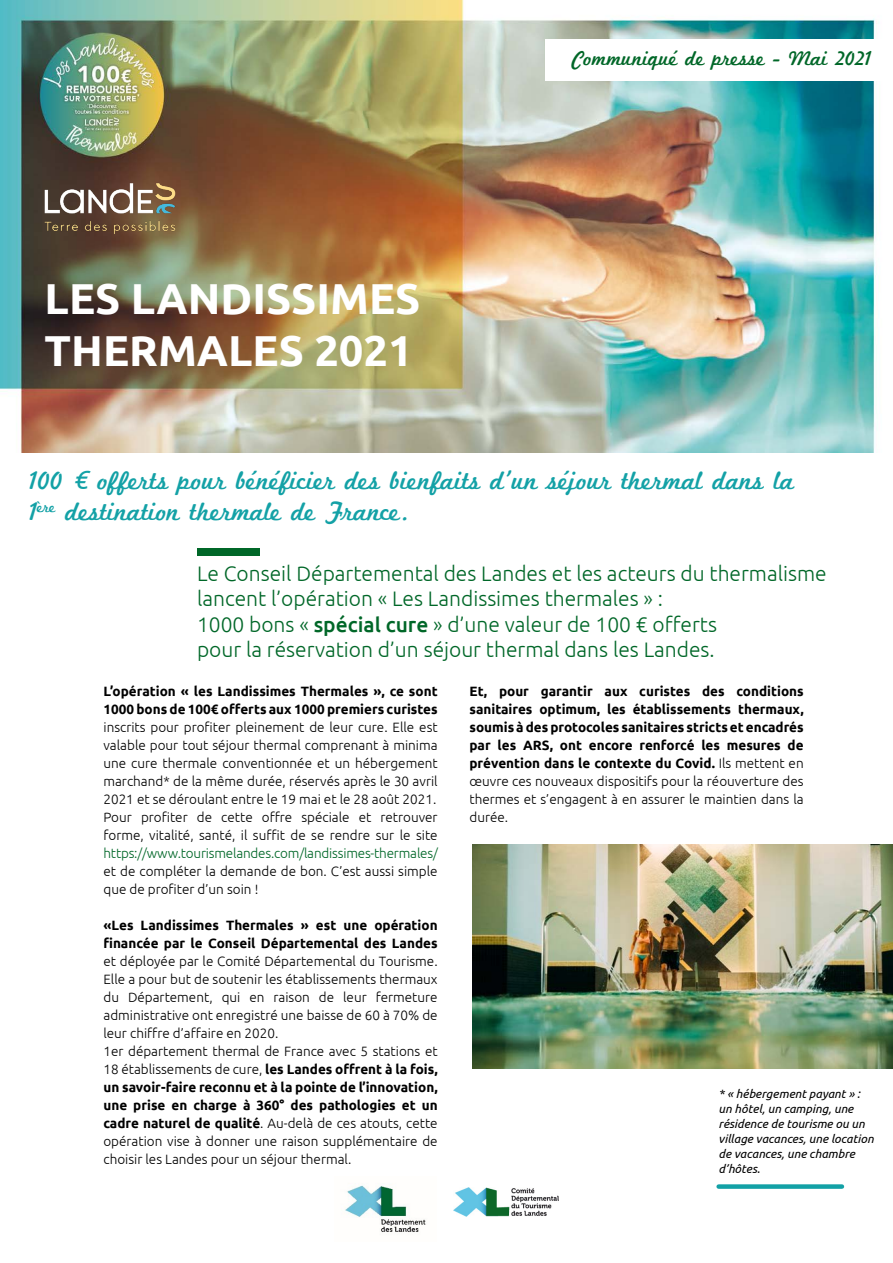
<style>
.page{position:relative;width:893px;height:1263px;background:#fff}
.page>*{position:absolute;margin:0;border:0;box-sizing:border-box;transform-origin:0 0}
.t1{font:700 43.35px/51.9px "Ubuntu";color:#fff}
.t2{font:26.55px/31.8px "Marketing Script";color:#13a1a6}
.t3{font:300 21px/25.2px "Ubuntu";color:#006728}
.t4{font:21px "Marketing Script";color:#006728}
.t5{font:300 13.5px/18px "Ubuntu";color:#000}
.t6{font:700 13.5px/18px "Ubuntu";color:#000}
.t7{font:300 13.5px "Ubuntu";letter-spacing:-.015em;color:#006728}
.t8{font:italic 12px/15px "Ubuntu";color:#000}
.s1{font-family:"Ubuntu";font-style:italic}
.s2{font-weight:500}
.s3{font-weight:700}
.s4{font-weight:300}
</style>
<div class="page">
<img style="left:0;top:0;width:877px;height:453px">
<div style="left:197px;top:548px;width:62px;height:8px;background:#006728"></div>
<div style="left:719px;top:1184px;width:123px;height:5px;background:#13a1a6"></div>
<img style="left:473px;top:845px;width:420px;height:223px">
<img style="left:454px;top:1187px;width:105px;height:29px">
<img style="left:345px;top:1185px;width:81px;height:47px">
<div style="left:546px;top:39px;width:347px;height:42px;background:#fff"></div>
<img style="left:21px;top:167px;width:176px;height:87px">
<h1 class="t1" style="left:45px;top:272px;width:377px">LES LANDISSIMES<br>THERMALES 2021</h1>
<h3 class="t4" style="left:573px;top:45px;width:300px">Communiqué de presse - Mai 2021</h3>
<h2 class="t2" style="left:28px;top:466px;width:767px">100 <span class="s1">€</span> offerts pour bénéficier des bienfaits d’un séjour thermal dans la<br>1<sup>ère</sup> destination thermale de France.</h2>
<h3 class="t3" style="left:197px;top:560px;width:631px">Le Conseil Départemental des Landes et les acteurs du thermalisme lancent l’opération « Les Landissimes thermales » :<br>1000 bons « <span class="s2">spécial cure</span> » d’une valeur de 100 € offerts<br>pour la réservation d’un séjour thermal dans les Landes.</h3>
<p class="t6" style="left:103px;top:682px;width:336px">L’opération « les Landissimes Thermales », ce sont<br>1000 bons de 100€ offerts aux 1000 premiers curistes</p>
<p class="t5" style="left:103px;top:718px;width:336px;text-align:justify">inscrits pour profiter pleinement de leur cure. Elle est valable pour tout séjour thermal comprenant à minima une cure thermale conventionnée et un hébergement marchand* de la même durée, réservés après le 30 avril 2021 et se déroulant entre le 19 mai et le 28 août 2021.<br>Pour profiter de cette offre spéciale et retrouver forme, vitalité, santé, il suffit de se rendre sur le site</p>
<p class="t7" style="left:103px;top:845px;width:336px">https://www.tourismelandes.com/landissimes-thermales/</p>
<p class="t5" style="left:103px;top:862px;width:336px">et de compléter la demande de bon. C’est aussi simple que de profiter d’un soin !</p>
<p class="t6" style="left:103px;top:916px;width:336px">«Les Landissimes Thermales » est une opération financée par le Conseil Départemental des Landes</p>
<p class="t5" style="left:103px;top:952px;width:336px">et déployée par le Comité Départemental du Tourisme.<br>Elle a pour but de soutenir les établissements thermaux du Département, qui en raison de leur fermeture administrative ont enregistré une baisse de 60 à 70% de leur chiffre d’affaire en 2020.<br>1er département thermal de France avec 5 stations et 18 établissements de cure, <span class="s3">les Landes offrent à la fois, un savoir-faire reconnu et à la pointe de l’innovation, une prise en charge à 360° des pathologies et un cadre naturel de qualité</span>. Au-delà de ces atouts, cette opération vise à donner une raison supplémentaire de choisir les Landes pour un séjour thermal.</p>
<p class="t6" style="left:469px;top:682px;width:336px;text-align:justify">Et, pour garantir aux curistes des conditions sanitaires optimum, les établissements thermaux, soumis à des protocoles sanitaires stricts et encadrés par les ARS, ont encore renforcé les mesures de prévention dans le contexte du Covid. <span class="s4">Ils mettent en œuvre ces nouveaux dispositifs pour la réouverture des thermes et s’engagent à en assurer le maintien dans la durée.</span></p>
<p class="t8" style="left:719px;top:1086px;width:157px">* « hébergement payant » : un hôtel, un camping, une résidence de tourisme ou un village vacances, une location de vacances, une chambre d’hôtes.</p>
</div>
